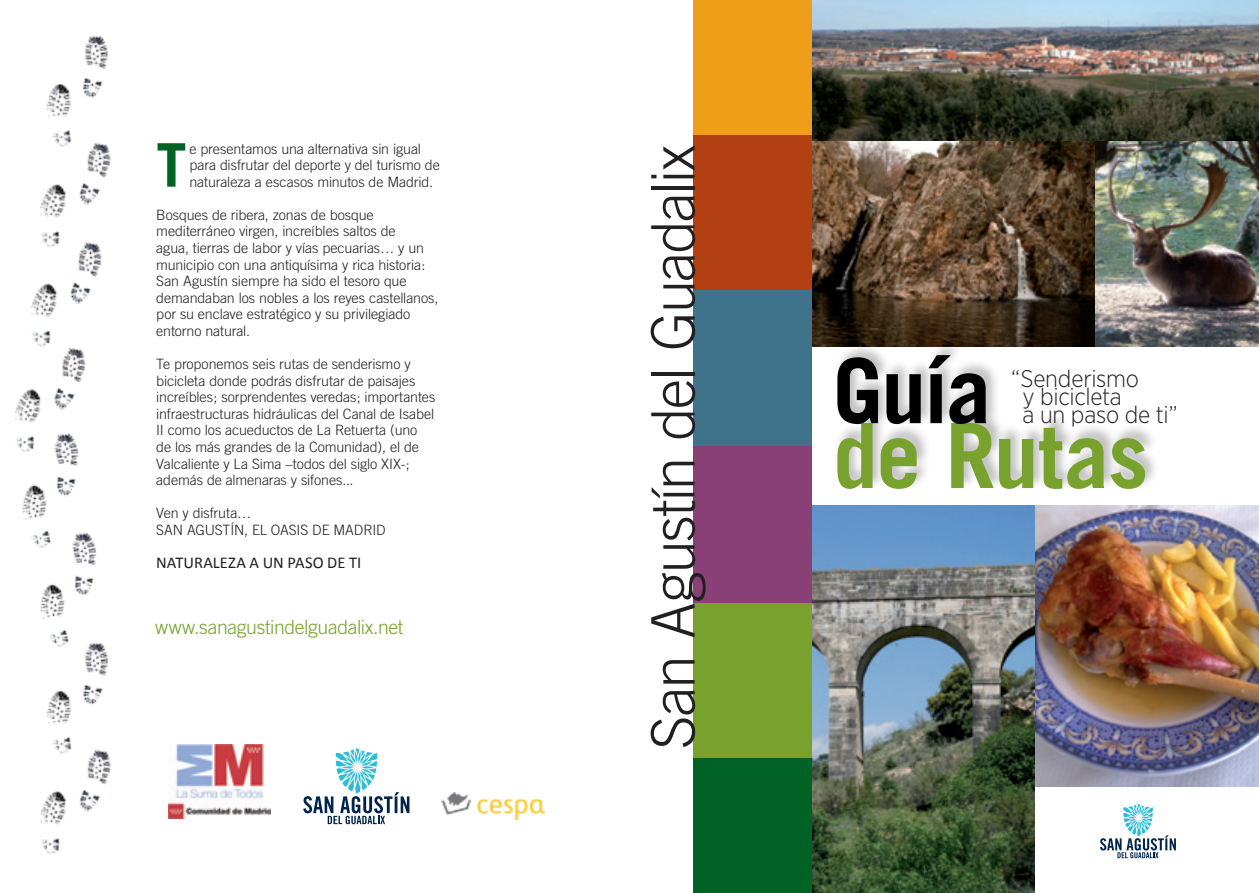
<style>
.page{position:relative;width:1259px;height:893px;background:#fff}
.page>*{position:absolute;margin:0;border:0;box-sizing:border-box;transform-origin:0 0}
.texto_gral{font:700 90px "Trade Gothic";letter-spacing:-.01em;color:#78a22d}
.texto_gral-2{font:700 90px "Trade Gothic";color:#000}
.texto_gral-3{font:700 60.15px "Trade Gothic";color:#006224}
.texto_gral-4{font:300 60px "Trade Gothic";letter-spacing:-.03em;color:#231f20}
.texto_gral-5{font:300 24px "Gotham Narrow";letter-spacing:-.01em;color:#231f20}
.texto_gral-6{font:300 19.5px "Trade Gothic";letter-spacing:-.02em;color:#78a22d}
.texto_gral-7{font:16.5px "Calibri";letter-spacing:.005em;color:#231f20}
.texto_gral-8{font:300 14.25px/16.6px "Trade Gothic";letter-spacing:-.01em;color:#231f20}
</style>
<div class="page">
<img style="left:1094px;top:140px;width:165px;height:207px">
<svg style="left:1100px;top:804px;width:76px;height:54px"></svg>
<img style="left:811px;top:140px;width:283px;height:207px">
<img style="left:811px;top:0;width:448px;height:140px">
<img style="left:1034px;top:506px;width:225px;height:280px">
<img style="left:811px;top:506px;width:223px;height:387px">
<div style="left:693px;top:135px;width:118px;height:156px;background:#b34013"></div>
<div style="left:693px;top:291px;width:118px;height:156px;background:#3f728b"></div>
<div style="left:693px;top:447px;width:118px;height:156px;background:#884076"></div>
<div style="left:693px;top:603px;width:118px;height:155px;background:#78a22d"></div>
<div style="left:693px;top:758px;width:118px;height:135px;background:#006224"></div>
<div style="left:693px;top:0;width:118px;height:135px;background:#ee9e18"></div>
<div style="left:833px;top:407px;width:326px;height:84px;background:#231f20;opacity:.3"></div>
<div style="left:833px;top:339px;width:167px;height:87px;background:#231f20;opacity:.3"></div>
<svg style="left:303px;top:748px;width:106px;height:76px"></svg>
<img style="left:47px;top:690px;width:25px;height:64px">
<img style="left:83px;top:642px;width:25px;height:63px">
<img style="left:47px;top:83px;width:25px;height:64px">
<img style="left:83px;top:35px;width:25px;height:63px">
<img style="left:40px;top:791px;width:26px;height:63px">
<img style="left:79px;top:749px;width:32px;height:63px">
<img style="left:40px;top:184px;width:26px;height:63px">
<img style="left:79px;top:142px;width:32px;height:63px">
<img style="left:15px;top:389px;width:26px;height:63px">
<img style="left:54px;top:347px;width:32px;height:63px">
<img style="left:31px;top:283px;width:34px;height:77px">
<img style="left:64px;top:234px;width:38px;height:74px">
<img style="left:40px;top:584px;width:29px;height:63px">
<img style="left:65px;top:532px;width:32px;height:65px">
<img style="left:22px;top:484px;width:29px;height:64px">
<img style="left:47px;top:433px;width:32px;height:65px">
<img style="left:441px;top:792px;width:103px;height:28px">
<img style="left:168px;top:744px;width:103px;height:75px">
<p class="texto_gral-3" style="left:156px;top:128px;width:32px">T</p>
<p class="texto_gral-8" style="left:189px;top:140px;width:252px">e presentamos una alternativa sin igual para disfrutar del deporte y del turismo de naturaleza a escasos minutos de Madrid.</p>
<p class="texto_gral-8" style="left:156px;top:206px;width:283px">Bosques de ribera, zonas de bosque mediterráneo virgen, increíbles saltos de<br>agua, tierras de labor y vías pecuarias… y un municipio con una antiquísima y rica historia:<br>San Agustín siempre ha sido el tesoro que demandaban los nobles a los reyes castellanos, por su enclave estratégico y su privilegiado entorno natural.</p>
<p class="texto_gral-8" style="left:156px;top:355px;width:280px">Te proponemos seis rutas de senderismo y bicicleta donde podrás disfrutar de paisajes increíbles; sorprendentes veredas; importantes infraestructuras hidráulicas del Canal de Isabel II como los acueductos de La Retuerta (uno de los más grandes de la Comunidad), el de Valcaliente y La Sima –todos del siglo XIX-; además de almenaras y sifones...</p>
<p class="texto_gral-8" style="left:156px;top:505px;width:96px">Ven y disfruta…</p>
<p class="texto_gral-8" style="left:156px;top:521px;width:231px">SAN AGUSTÍN, EL OASIS DE MADRID</p>
<p class="texto_gral-7" style="left:156px;top:552px;width:206px">NATURALEZA A UN PASO DE TI</p>
<p class="texto_gral-6" style="left:155px;top:616px;width:249px">www.sanagustindelguadalix.net</p>
<p class="texto_gral-4" style="left:637px;top:749px;width:606px;rotate:-90deg">San Agustín del Guadalix</p>
<p class="texto_gral-2" style="left:833px;top:336px;width:160px">Guía</p>
<p class="texto_gral-5" style="left:1011px;top:364px;width:129px">“Senderismo</p>
<p class="texto_gral-5" style="left:1022px;top:382px;width:101px">y bicicleta</p>
<p class="texto_gral-5" style="left:1022px;top:400px;width:157px">a un paso de ti”</p>
<p class="texto_gral" style="left:833px;top:401px;width:317px">de Rutas</p>
</div>
